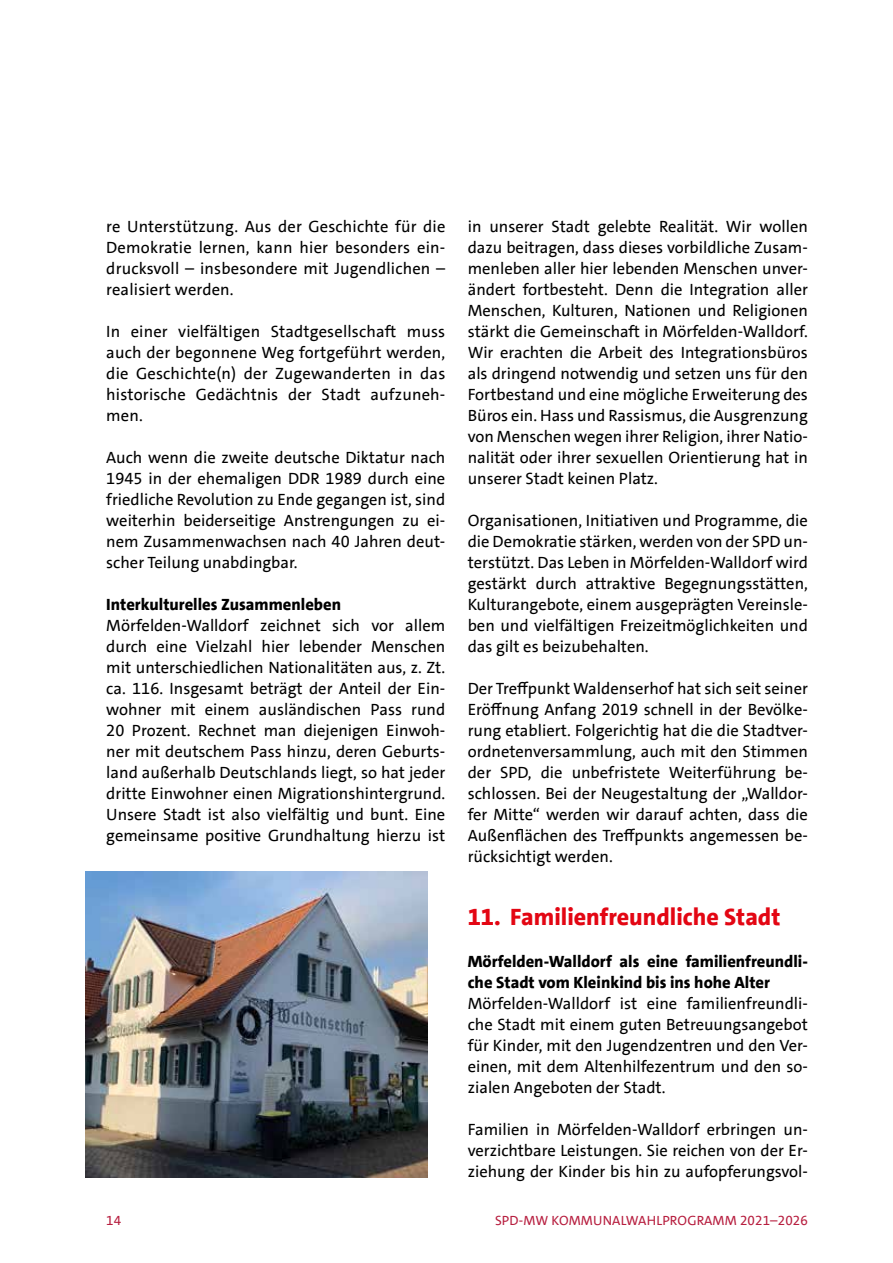
<style>
.page{position:relative;width:893px;height:1263px;background:#fff}
.page>*{position:absolute;margin:0;border:0;box-sizing:border-box;transform-origin:0 0}
.Zwischenüberschrift{font:800 24px "SPD The Sans";color:#e30613}
.Text{font:16.5px/21px "SPD The Sans";color:#000;text-align:justify}
.Text_bold_1{font:800 16.5px/21px "SPD The Sans";color:#000}
.Text_bold_0{font:800 16.5px "SPD The Sans";color:#000}
.t1{font:13.5px "SPD The Sans";letter-spacing:.01em;color:#b71e3f}
</style>
<div class="page">
<img style="left:85px;top:872px;width:342px;height:306px">
<p class="Text" style="left:106px;top:216px;width:341px">re Unterstützung. Aus der Geschichte für die Demokratie lernen, kann hier besonders ein&shy;drucksvoll – insbesondere mit Jugendlichen – realisiert werden.</p>
<p class="Text" style="left:106px;top:321px;width:341px">In einer vielfältigen Stadtgesellschaft muss auch der begonnene Weg fortgeführt werden, die Geschichte(n) der Zugewanderten in das historische Gedächtnis der Stadt aufzuneh&shy;men.</p>
<p class="Text" style="left:106px;top:447px;width:341px">Auch wenn die zweite deutsche Diktatur nach 1945 in der ehemaligen DDR 1989 durch eine friedliche Revolution zu Ende gegangen ist, sind weiterhin beiderseitige Anstrengungen zu ei&shy;nem Zusammenwachsen nach 40 Jahren deut&shy;scher Teilung unabdingbar.</p>
<p class="Text_bold_0" style="left:106px;top:593px;width:236px">Interkulturelles Zusammenleben</p>
<p class="Text" style="left:106px;top:615px;width:341px">Mörfelden-Walldorf zeichnet sich vor allem durch eine Vielzahl hier lebender Menschen mit unterschiedlichen Nationalitäten aus, z. Zt. ca. 116. Insgesamt beträgt der Anteil der Ein&shy;wohner mit einem ausländischen Pass rund 20 Prozent. Rechnet man diejenigen Einwoh&shy;ner mit deutschem Pass hinzu, deren Geburts&shy;land außerhalb Deutschlands liegt, so hat jeder dritte Einwohner einen Migrationshintergrund.<br>Unsere Stadt ist also vielfältig und bunt. Eine gemeinsame positive Grundhaltung hierzu ist</p>
<p class="Text" style="left:468px;top:216px;width:342px">in unserer Stadt gelebte Realität. Wir wollen dazu beitragen, dass dieses vorbildliche Zusam&shy;menleben aller hier lebenden Menschen unver&shy;ändert fortbesteht. Denn die Integration aller Menschen, Kulturen, Nationen und Religionen stärkt die Gemeinschaft in Mörfelden-Walldorf.<br>Wir erachten die Arbeit des Integrationsbüros als dringend notwendig und setzen uns für den Fortbestand und eine mögliche Erweiterung des Büros ein. Hass und Rassismus, die Ausgrenzung von Menschen wegen ihrer Religion, ihrer Natio&shy;nalität oder ihrer sexuellen Orientierung hat in unserer Stadt keinen Platz.</p>
<p class="Text" style="left:468px;top:510px;width:342px">Organisationen, Initiativen und Programme, die die Demokratie stärken, werden von der SPD un&shy;terstützt. Das Leben in Mörfelden-Walldorf wird gestärkt durch attraktive Begegnungsstätten, Kulturangebote, einem ausgeprägten Vereinsle&shy;ben und vielfältigen Freizeitmöglichkeiten und das gilt es beizubehalten.</p>
<p class="Text" style="left:468px;top:678px;width:342px">Der Treffpunkt Waldenserhof hat sich seit seiner Eröffnung Anfang 2019 schnell in der Bevölke&shy;rung etabliert. Folgerichtig hat die die Stadtver&shy;ordnetenversammlung, auch mit den Stimmen der SPD, die unbefristete Weiterführung be&shy;schlossen. Bei der Neugestaltung der „Walldor&shy;fer Mitte“ werden wir darauf achten, dass die Außenflächen des Treffpunkts angemessen be&shy;rücksichtigt werden.</p>
<p class="Zwischenüberschrift" style="left:468px;top:901px;width:314px">11. Familienfreundliche Stadt</p>
<p class="Text_bold_1" style="left:468px;top:951px;width:342px">Mörfelden-Walldorf als eine familienfreundli&shy;che Stadt vom Kleinkind bis ins hohe Alter</p>
<p class="Text" style="left:468px;top:993px;width:342px">Mörfelden-Walldorf ist eine familienfreundli&shy;che Stadt mit einem guten Betreuungsangebot für Kinder, mit den Jugendzentren und den Ver&shy;einen, mit dem Altenhilfezentrum und den so&shy;zialen Angeboten der Stadt.</p>
<p class="Text" style="left:468px;top:1119px;width:342px">Familien in Mörfelden-Walldorf erbringen un&shy;verzichtbare Leistungen. Sie reichen von der Er&shy;ziehung der Kinder bis hin zu aufopferungsvol-</p>
<p class="t1" style="left:106px;top:1212px;width:16px">14</p>
<p class="t1" style="left:495px;top:1212px;width:314px">SPD-MW KOMMUNALWAHLPROGRAMM 2021–2026</p>
</div>
